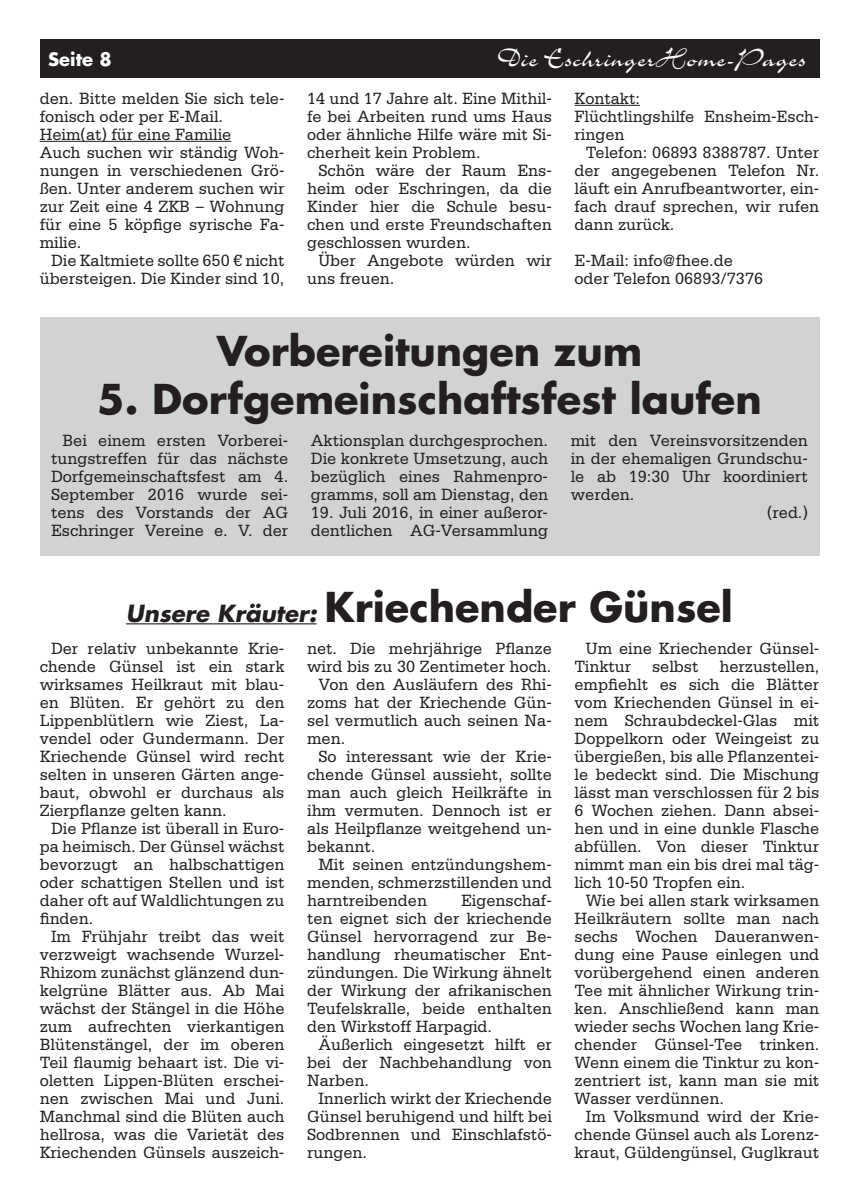
<style>
.page{position:relative;width:859px;height:1202px;background:#fff}
.page>*{position:absolute;margin:0;border:0;box-sizing:border-box;transform-origin:0 0}
.Uberschrift{font:700 40px "Futura LT";color:#231f20}
.Zwischenüberschrift{font:700 40px "Futura LT";color:#231f20}
.t1{font:29px "Charme LT";color:#fff}
.t2{font:700 18px "Futura LT";color:#fff}
.Grundtext{font:17.2px/18px "Serifa LT";color:#231f20;text-align:justify;scale:.95 1}
.s1{font-style:italic;font-size:23px}
</style>
<div class="page">
<div style="left:40px;top:317px;width:779px;height:239px;background:#d1d2d4"></div>
<div style="left:40px;top:40px;width:779px;height:38px;background:#231f20"></div>
<hr style="left:40px;top:141px;width:191px;height:1px;background:#231f20">
<hr style="left:574px;top:105px;width:66px;height:1px;background:#231f20">
<hr style="left:126px;top:623px;width:191px;height:1px;background:#231f20">
<p class="t2" style="left:48px;top:47px;width:65px">Seite 8</p>
<p class="t1" style="left:498px;top:44px;width:310px">Die EschringerHome-Pages</p>
<p class="Grundtext" style="left:40px;top:89px;width:259px">den. Bitte melden Sie sich tele&shy;fonisch oder per E-Mail.</p>
<p class="Grundtext" style="left:40px;top:125px;width:203px">Heim(at) für eine Familie</p>
<p class="Grundtext" style="left:40px;top:143px;width:259px">Auch suchen wir ständig Woh&shy;nungen in verschiedenen Grö&shy;ßen. Unter anderem suchen wir zur Zeit eine 4 ZKB – Wohnung für eine 5 köpfige syrische Fa&shy;milie.</p>
<p class="Grundtext" style="left:40px;top:251px;width:259px;text-align:right">Die Kaltmiete sollte 650 € nicht übersteigen. Die Kinder sind 10,</p>
<p class="Grundtext" style="left:574px;top:89px;width:70px">Kontakt:</p>
<p class="Grundtext" style="left:574px;top:107px;width:257px">Flüchtlingshilfe Ensheim-Esch&shy;ringen</p>
<p class="Grundtext" style="left:574px;top:143px;width:259px;text-indent:11px">Telefon: 06893 8388787. Unter der angegebenen Telefon Nr. läuft ein Anrufbeantworter, ein&shy;fach drauf sprechen, wir rufen dann zurück.</p>
<p class="Grundtext" style="left:574px;top:251px;width:168px">E-Mail: info@fhee.de</p>
<p class="Grundtext" style="left:574px;top:269px;width:200px">oder Telefon 06893/7376</p>
<p class="Grundtext" style="left:307px;top:89px;width:259px">14 und 17 Jahre alt. Eine Mithil&shy;fe bei Arbeiten rund ums Haus oder ähnliche Hilfe wäre mit Si&shy;cherheit kein Problem.</p>
<p class="Grundtext" style="left:307px;top:161px;width:259px;text-indent:11px">Schön wäre der Raum Ens&shy;heim oder Eschringen, da die Kinder hier die Schule besu&shy;chen und erste Freundschaften geschlossen wurden.</p>
<p class="Grundtext" style="left:307px;top:251px;width:259px;text-indent:11px">Über Angebote würden wir uns freuen.</p>
<p class="Uberschrift" style="left:217px;top:325px;width:427px">Vorbereitungen zum</p>
<p class="Uberschrift" style="left:97px;top:373px;width:666px">5. Dorfgemeinschaftsfest laufen</p>
<p class="Grundtext" style="left:51px;top:432px;width:251px;text-indent:11px">Bei einem ersten Vorberei&shy;tungstreffen für das nächste Dorfgemeinschaftsfest am 4.<br>September 2016 wurde sei&shy;tens des Vorstands der AG Eschringer Vereine e. V. der</p>
<p class="Grundtext" style="left:311px;top:432px;width:251px">Aktionsplan durchgesprochen.<br>Die konkrete Umsetzung, auch bezüglich eines Rahmenpro&shy;gramms, soll am Dienstag, den</p>
<p class="Grundtext" style="left:311px;top:504px;width:251px">19. Juli 2016, in einer außeror&shy;dentlichen AG-Versammlung</p>
<p class="Grundtext" style="left:571px;top:432px;width:251px">mit den Vereinsvorsitzenden in der ehemaligen Grundschu&shy;le ab 19:30 Uhr koordiniert werden.</p>
<p class="Grundtext" style="left:767px;top:504px;width:44px">(red.)</p>
<p class="Zwischenüberschrift" style="left:126px;top:580px;width:608px"><span class="s1">Unsere Kräuter:</span> Kriechender Günsel</p>
<p class="Grundtext" style="left:40px;top:639px;width:259px;text-indent:11px">Der relativ unbekannte Krie&shy;chende Günsel ist ein stark wirksames Heilkraut mit blau&shy;en Blüten. Er gehört zu den Lippenblütlern wie Ziest, La&shy;vendel oder Gundermann. Der Kriechende Günsel wird recht selten in unseren Gärten ange&shy;baut, obwohl er durchaus als Zierpflanze gelten kann.</p>
<p class="Grundtext" style="left:40px;top:819px;width:259px;text-indent:11px">Die Pflanze ist überall in Euro&shy;pa heimisch. Der Günsel wächst bevorzugt an halbschattigen oder schattigen Stellen und ist daher oft auf Waldlichtungen zu finden.</p>
<p class="Grundtext" style="left:40px;top:927px;width:259px;text-indent:11px">Im Frühjahr treibt das weit verzweigt wachsende Wurzel-Rhizom zunächst glänzend dun&shy;kelgrüne Blätter aus. Ab Mai wächst der Stängel in die Höhe zum aufrechten vierkantigen Blütenstängel, der im oberen Teil flaumig behaart ist. Die vi&shy;oletten Lippen-Blüten erschei&shy;nen zwischen Mai und Juni.<br>Manchmal sind die Blüten auch hellrosa, was die Varietät des Kriechenden Günsels auszeich-</p>
<p class="Grundtext" style="left:307px;top:639px;width:259px">net. Die mehrjährige Pflanze wird bis zu 30 Zentimeter hoch.</p>
<p class="Grundtext" style="left:307px;top:675px;width:259px;text-indent:11px">Von den Ausläufern des Rhi&shy;zoms hat der Kriechende Gün&shy;sel vermutlich auch seinen Na&shy;men.</p>
<p class="Grundtext" style="left:307px;top:747px;width:259px;text-indent:11px">So interessant wie der Krie&shy;chende Günsel aussieht, sollte man auch gleich Heilkräfte in ihm vermuten. Dennoch ist er als Heilpflanze weitgehend un&shy;bekannt.</p>
<p class="Grundtext" style="left:307px;top:855px;width:259px;text-indent:11px">Mit seinen entzündungshem&shy;menden, schmerzstillenden und harntreibenden</p>
<p class="Grundtext" style="left:307px;top:891px;width:259px;text-indent:154px">Eigenschaf&shy;ten eignet sich der kriechende Günsel hervorragend zur Be&shy;handlung rheumatischer Ent&shy;zündungen. Die Wirkung ähnelt der Wirkung der afrikanischen Teufelskralle, beide enthalten den Wirkstoff Harpagid.</p>
<p class="Grundtext" style="left:307px;top:1036px;width:259px;text-indent:11px">Äußerlich eingesetzt hilft er bei der Nachbehandlung von Narben.</p>
<p class="Grundtext" style="left:307px;top:1090px;width:259px;text-indent:11px">Innerlich wirkt der Kriechende Günsel beruhigend und hilft bei Sodbrennen und Einschlafstö&shy;rungen.</p>
<p class="Grundtext" style="left:574px;top:640px;width:259px;text-indent:11px">Um eine Kriechender Günsel-Tinktur selbst herzustellen, empfiehlt es sich die Blätter vom Kriechenden Günsel in ei&shy;nem Schraubdeckel-Glas mit Doppelkorn oder Weingeist zu übergießen, bis alle Pflanzentei&shy;le bedeckt sind. Die Mischung lässt man verschlossen für 2 bis 6 Wochen ziehen. Dann absei&shy;hen und in eine dunkle Flasche abfüllen. Von dieser Tinktur nimmt man ein bis drei mal täg&shy;lich 10-50 Tropfen ein.</p>
<p class="Grundtext" style="left:574px;top:892px;width:259px;text-indent:11px">Wie bei allen stark wirksamen Heilkräutern sollte man nach sechs Wochen Daueranwen&shy;dung eine Pause einlegen und vorübergehend einen anderen Tee mit ähnlicher Wirkung trin&shy;ken. Anschließend kann man wieder sechs Wochen lang Krie&shy;chender Günsel-Tee trinken.<br>Wenn einem die Tinktur zu kon&shy;zentriert ist, kann man sie mit Wasser verdünnen.</p>
<p class="Grundtext" style="left:574px;top:1108px;width:259px;text-indent:11px">Im Volksmund wird der Krie&shy;chende Günsel auch als Lorenz&shy;kraut, Güldengünsel, Guglkraut</p>
</div>
